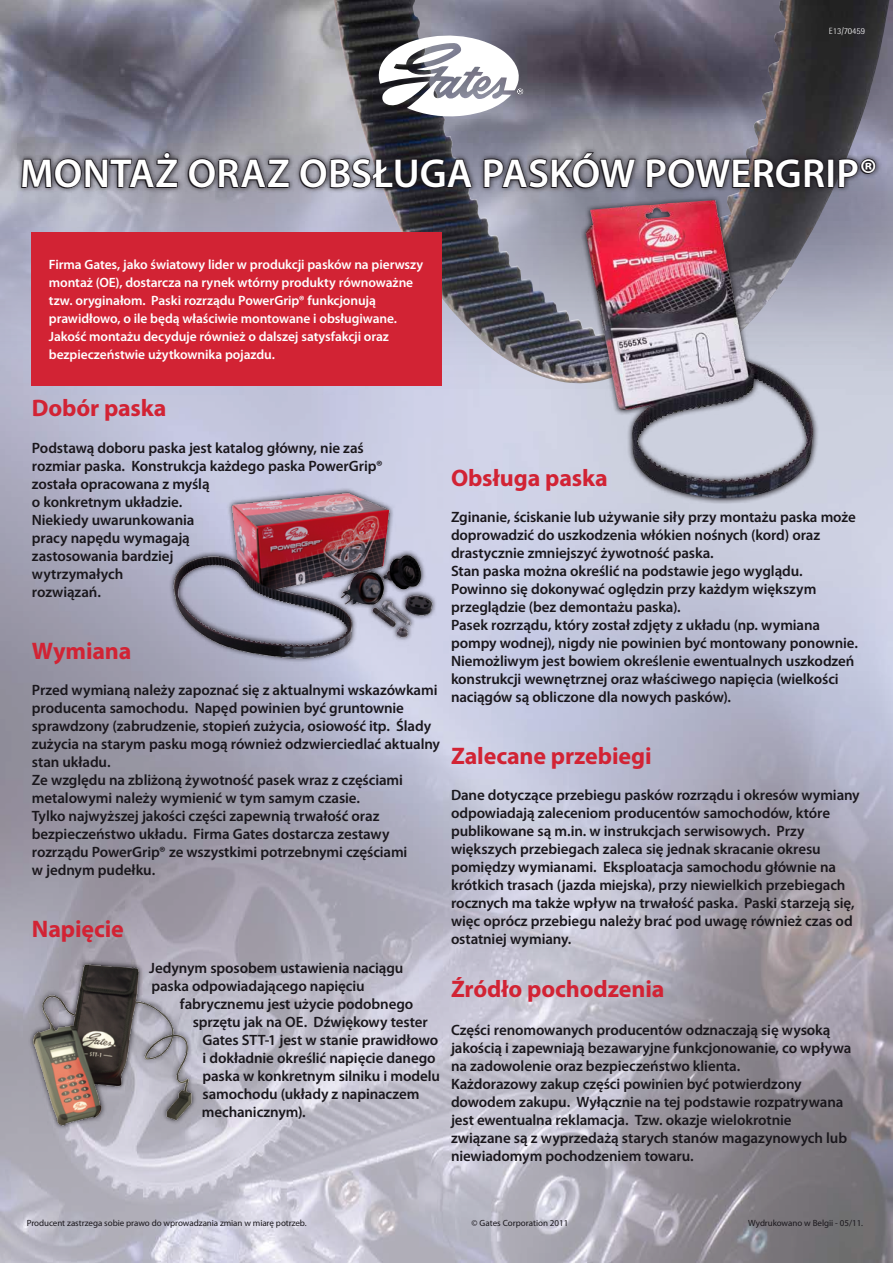
<style>
.page{position:relative;width:893px;height:1263px;background:#fff}
.page>*{position:absolute;margin:0;border:0;box-sizing:border-box;transform-origin:0 0}
.t1{font:600 40.5px "Myriad Pro";letter-spacing:.005em;color:#fff}
.t2{font:700 24px "Myriad Pro";letter-spacing:-.005em;color:#d22334}
.t3{font:600 15px/18px "Myriad Pro";letter-spacing:-.01em;color:#1a171c}
.t4{font:600 13.5px/18px "Myriad Pro";letter-spacing:-.01em;color:#fff}
.t5{font:9px "Myriad Pro";letter-spacing:-.005em;color:#1a171c}
.t6{font:300 9px "Rotis Semi Sans";color:#fff}
.s1{color:#1a171c}
</style>
<div class="page">
<img style="left:0;top:638px;width:893px;height:625px">
<img style="left:0;top:0;width:893px;height:638px">
<img style="left:462px;top:0;width:324px;height:344px">
<img style="left:171px;top:486px;width:267px;height:175px">
<svg style="left:580px;top:194px;width:239px;height:310px;background:#9d9fad"></svg>
<img style="left:585px;top:200px;width:230px;height:300px">
<svg style="left:28px;top:959px;width:169px;height:171px"></svg>
<img style="left:32px;top:958px;width:163px;height:177px">
<svg style="left:379px;top:31px;width:144px;height:85px"></svg>
<svg style="left:16px;top:147px;width:865px;height:46px;background:#80808b"></svg>
<svg style="left:21px;top:152px;width:157px;height:36px;background:#5f5e66"></svg>
<svg style="left:188px;top:158px;width:102px;height:30px;background:#56545c"></svg>
<svg style="left:300px;top:158px;width:173px;height:30px;background:#3e3d45"></svg>
<svg style="left:483px;top:151px;width:153px;height:37px;background:#5a5962"></svg>
<svg style="left:646px;top:158px;width:180px;height:30px;background:#3a383f"></svg>
<div style="left:828px;top:159px;width:6px;height:28px;border:1px solid #1a171c"></div>
<svg style="left:838px;top:158px;width:38px;height:30px"></svg>
<div style="left:32px;top:232px;width:410px;height:154px;background:#d22334"></div>
<p class="t6" style="left:829px;top:26px;width:38px">E13/70459</p>
<h1 class="t1" style="left:20px;top:151px;width:858px">Montaż oraz obsługa pasków P<span class="s1">ower</span>Grip®</h1>
<p class="t4" style="left:49px;top:256px;width:376px">Firma Gates, jako światowy lider w produkcji pasków na pierwszy montaż (OE), dostarcza na rynek wtórny produkty równoważne tzw. oryginałom. Paski rozrządu PowerGrip® funkcjonują prawidłowo, o ile będą właściwie montowane i obsługiwane.<br>Jakość montażu decyduje również o dalszej satysfakcji oraz bezpieczeństwie użytkownika pojazdu.</p>
<h2 class="t2" style="left:32px;top:395px;width:136px">Dobór paska</h2>
<p class="t3" style="left:32px;top:439px;width:352px">Podstawą doboru paska jest katalog główny, nie zaś rozmiar paska. Konstrukcja każdego paska PowerGrip® została opracowana z myślą<br>o konkretnym układzie.<br>Niekiedy uwarunkowania<br>pracy napędu wymagają<br>zastosowania bardziej<br>wytrzymałych<br>rozwiązań.</p>
<h2 class="t2" style="left:32px;top:637px;width:101px">Wymiana</h2>
<p class="t3" style="left:32px;top:681px;width:410px">Przed wymianą należy zapoznać się z aktualnymi wskazówkami producenta samochodu. Napęd powinien być gruntownie sprawdzony (zabrudzenie, stopień zużycia, osiowość itp. Ślady zużycia na starym pasku mogą również odzwierciedlać aktualny stan układu.<br>Ze względu na zbliżoną żywotność pasek wraz z częściami metalowymi należy wymienić w tym samym czasie.<br>Tylko najwyższej jakości części zapewnią trwałość oraz bezpieczeństwo układu. Firma Gates dostarcza zestawy rozrządu PowerGrip® ze wszystkimi potrzebnymi częściami<br>w jednym pudełku.</p>
<h2 class="t2" style="left:32px;top:915px;width:93px">Napięcie</h2>
<p class="t3" style="left:149px;top:959px;width:256px">Jedynym sposobem ustawienia naciągu paska odpowiadającego napięciu</p>
<p class="t3" style="left:180px;top:995px;width:235px">fabrycznemu jest użycie podobnego</p>
<p class="t3" style="left:193px;top:1013px;width:236px">sprzętu jak na OE . Dźwiękowy tester</p>
<p class="t3" style="left:202px;top:1031px;width:237px">Gates STT-1 jest w stanie prawidłowo</p>
<p class="t3" style="left:202px;top:1049px;width:235px">i dokładnie określić napięcie danego</p>
<p class="t3" style="left:202px;top:1067px;width:239px">paska w konkretnym silniku i modelu</p>
<p class="t3" style="left:202px;top:1085px;width:219px">samochodu (układy z napinaczem</p>
<p class="t3" style="left:202px;top:1103px;width:105px">mechanicznym).</p>
<h2 class="t2" style="left:451px;top:464px;width:158px">Obsługa paska</h2>
<p class="t3" style="left:451px;top:508px;width:408px">Zginanie, ściskanie lub używanie siły przy montażu paska może doprowadzić do uszkodzenia włókien nośnych (kord) oraz drastycznie zmniejszyć żywotność paska.<br>Stan paska można określić na podstawie jego wyglądu.<br>Powinno się dokonywać oględzin przy każdym większym przeglądzie (bez demontażu paska).<br>Pasek rozrządu, który został zdjęty z układu (np. wymiana pompy wodnej), nigdy nie powinien być montowany ponownie.<br>Niemożliwym jest bowiem określenie ewentualnych uszkodzeń konstrukcji wewnętrznej oraz właściwego napięcia (wielkości naciągów są obliczone dla nowych pasków).</p>
<h2 class="t2" style="left:451px;top:742px;width:202px">Zalecane przebiegi</h2>
<p class="t3" style="left:451px;top:786px;width:410px">Dane dotyczące przebiegu pasków rozrządu i okresów wymiany odpowiadają zaleceniom producentów samochodów, które publikowane są m.in. w instrukcjach serwisowych. Przy większych przebiegach zaleca się jednak skracanie okresu pomiędzy wymianami. Eksploatacja samochodu głównie na krótkich trasach (jazda miejska), przy niewielkich przebiegach rocznych ma także wpływ na trwałość paska. Paski starzeją się, więc oprócz przebiegu należy brać pod uwagę również czas od ostatniej wymiany.</p>
<h2 class="t2" style="left:451px;top:975px;width:215px">Źródło pochodzenia</h2>
<p class="t3" style="left:451px;top:1021px;width:402px">Części renomowanych producentów odznaczają się wysoką jakością i zapewniają bezawaryjne funkcjonowanie, co wpływa na zadowolenie oraz bezpieczeństwo klienta.<br>Każdorazowy zakup części powinien być potwierdzony dowodem zakupu. Wyłącznie na tej podstawie rozpatrywana jest ewentualna reklamacja. Tzw. okazje wielokrotnie związane są z wyprzedażą starych stanów magazynowych lub niewiadomym pochodzeniem towaru.</p>
<p class="t5" style="left:27px;top:1218px;width:281px">Producent zastrzega sobie prawo do wprowadzania zmian w miarę potrzeb.</p>
<p class="t5" style="left:472px;top:1218px;width:98px">© Gates Corporation 2011</p>
<p class="t5" style="left:748px;top:1218px;width:116px">Wydrukowano w Belgii - 05/11.</p>
</div>
